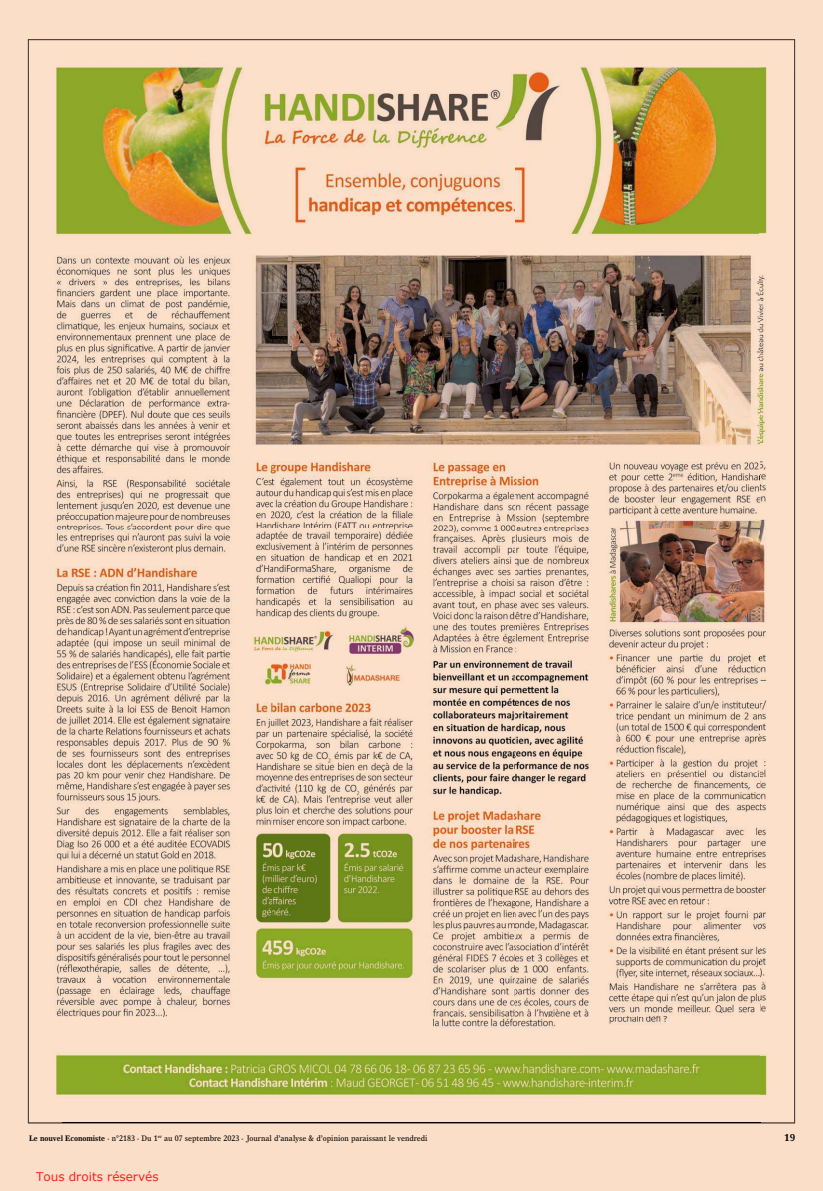
<style>
.page{position:relative;width:823px;height:1191px;background:#fff}
.page>*{position:absolute;margin:0;border:0;box-sizing:border-box;transform-origin:0 0}
.t1{font:12px "Verdana";color:#fe2020}
.t2{font:700 10px "Times Europa";color:#000}
.t3{font:8px "Times Europa";color:#000;scale:.9 1}
.s1{font-weight:700}
</style>
<div class="page">
<div style="left:0;top:0;width:822px;height:1191px;background:#fbdec7"></div>
<img style="left:28px;top:39px;width:766px;height:1083px">
<img style="left:28px;top:40px;width:766px;height:35px">
<img style="left:28px;top:74px;width:35px;height:1049px">
<img style="left:759px;top:74px;width:35px;height:1049px">
<img style="left:63px;top:1122px;width:696px;height:1px">
<p class="t3" style="left:29px;top:1133px;width:444px"><span class="s1">Le nouvel Economiste</span> - n°2183 - Du 1<sup>er</sup> au 07 septembre 2023 - Journal d’analyse &amp; d’opinion paraissant le vendredi</p>
<p class="t2" style="left:783px;top:1131px;width:13px">19</p>
<h1 class="t1" style="left:36px;top:1168px;width:124px">Tous droits réservés</h1>
</div>
